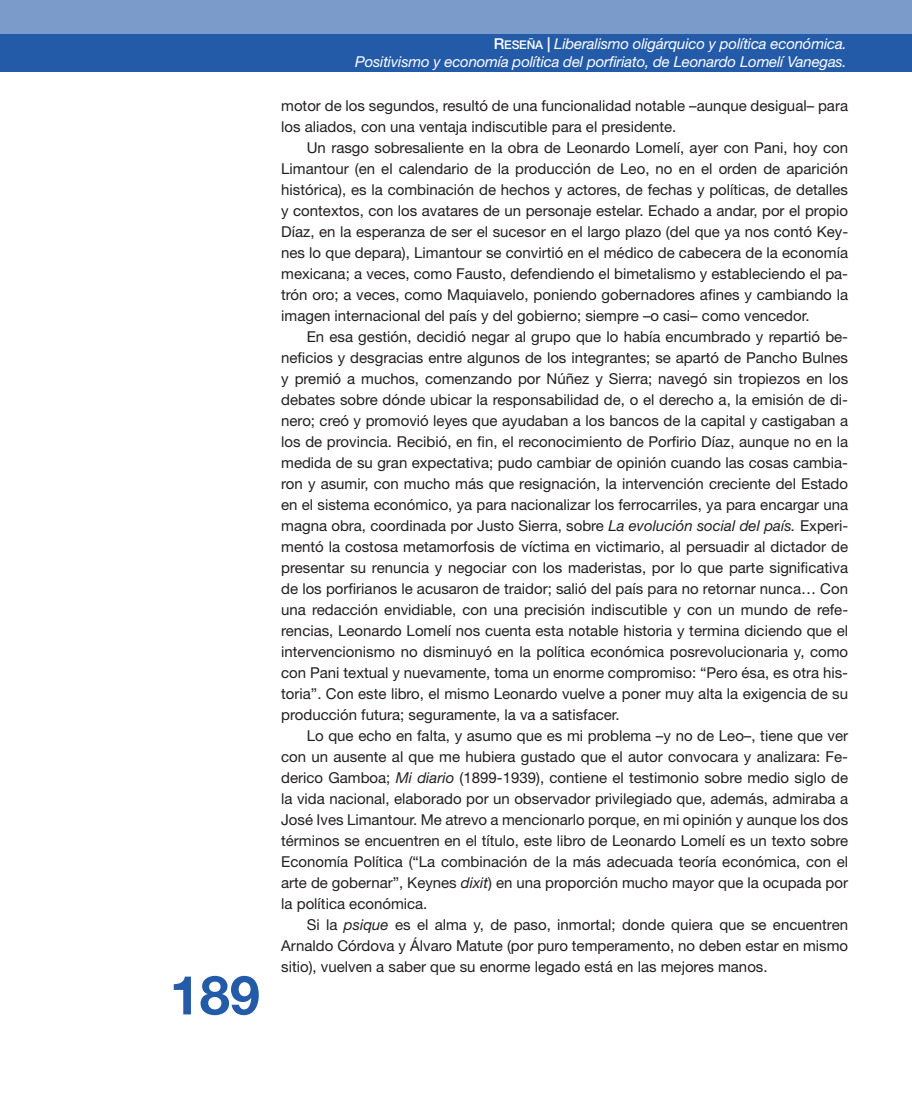
<style>
.page{position:relative;width:912px;height:1106px;background:#fff}
.page>*{position:absolute;margin:0;border:0;box-sizing:border-box;transform-origin:0 0}
.t1{font:700 54px "Helvetica Neue LT Std";color:#245ba8}
.t2{font:15px/21px "Helvetica Neue LT Std";color:#231f20;text-align:justify}
.t3{font:italic 15px/18px "Helvetica Neue LT Std";letter-spacing:-.01em;color:#fff;text-align:right}
.s1{font-family:"Helvetica Neue LT Std Md SC800";font-style:normal}
.s2{font-family:"Helvetica Neue LT Std Md SC800";font-style:normal;font-size:12px}
.s3{font-weight:500}
.s4{font-style:italic}
</style>
<div class="page">
<div style="left:0;top:0;width:911px;height:49px;background:#7b9cca"></div>
<div style="left:0;top:34px;width:911px;height:37px;background:#245ba8"></div>
<h1 class="t1" style="left:170px;top:961px;width:92px">189</h1>
<p class="t3" style="left:355px;top:34px;width:493px"><span class="s1">R</span><span class="s2">ESEÑA</span> <span class="s3">|</span> Liberalismo oligárquico y política económica.<br>Positivismo y economía política del porfiriato, de Leonardo Lomelí Vanegas.</p>
<p class="t2" style="left:281px;top:95px;width:568px">motor de los segundos, resultó de una funcionalidad notable –aunque desigual– para los aliados, con una ventaja indiscutible para el presidente.</p>
<p class="t2" style="left:281px;top:137px;width:568px;text-indent:26px">Un rasgo sobresaliente en la obra de Leonardo Lomelí, ayer con Pani, hoy con Limantour (en el calendario de la producción de Leo, no en el orden de aparición histórica), es la combinación de hechos y actores, de fechas y políticas, de detalles y contextos, con los avatares de un personaje estelar. Echado a andar, por el propio Díaz, en la esperanza de ser el sucesor en el largo plazo (del que ya nos contó Key&shy;nes lo que depara), Limantour se convirtió en el médico de cabecera de la economía mexicana; a veces, como Fausto, defendiendo el bimetalismo y estableciendo el pa&shy;trón oro; a veces, como Maquiavelo, poniendo gobernadores afines y cambiando la imagen internacional del país y del gobierno; siempre –o casi– como vencedor.</p>
<p class="t2" style="left:281px;top:326px;width:568px;text-indent:26px">En esa gestión, decidió negar al grupo que lo había encumbrado y repartió be&shy;neficios y desgracias entre algunos de los integrantes; se apartó de Pancho Bulnes y premió a muchos, comenzando por Núñez y Sierra; navegó sin tropiezos en los debates sobre dónde ubicar la responsabilidad de, o el derecho a, la emisión de di&shy;nero; creó y promovió leyes que ayudaban a los bancos de la capital y castigaban a los de provincia. Recibió, en fin, el reconocimiento de Porfirio Díaz, aunque no en la medida de su gran expectativa; pudo cambiar de opinión cuando las cosas cambia&shy;ron y asumir, con mucho más que resignación, la intervención creciente del Estado en el sistema económico, ya para nacionalizar los ferrocarriles, ya para encargar una magna obra, coordinada por Justo Sierra, sobre <span class="s4">La evolución social del país.</span> Experi&shy;mentó la costosa metamorfosis de víctima en victimario, al persuadir al dictador de presentar su renuncia y negociar con los maderistas, por lo que parte significativa de los porfirianos le acusaron de traidor; salió del país para no retornar nunca… Con una redacción envidiable, con una precisión indiscutible y con un mundo de refe&shy;rencias, Leonardo Lomelí nos cuenta esta notable historia y termina diciendo que el intervencionismo no disminuyó en la política económica posrevolucionaria y, como con Pani textual y nuevamente, toma un enorme compromiso: “Pero ésa, es otra his&shy;toria”. Con este libro, el mismo Leonardo vuelve a poner muy alta la exigencia de su producción futura; seguramente, la va a satisfacer.</p>
<p class="t2" style="left:281px;top:725px;width:568px;text-indent:26px">Lo que echo en falta, y asumo que es mi problema –y no de Leo–, tiene que ver con un ausente al que me hubiera gustado que el autor convocara y analizara: Fe&shy;derico Gamboa; <span class="s4">Mi diario</span> (1899-1939), contiene el testimonio sobre medio siglo de la vida nacional, elaborado por un observador privilegiado que, además, admiraba a José Ives Limantour. Me atrevo a mencionarlo porque, en mi opinión y aunque los dos términos se encuentren en el título, este libro de Leonardo Lomelí es un texto sobre Economía Política (“La combinación de la más adecuada teoría económica, con el arte de gobernar”, Keynes <span class="s4">dixit</span>) en una proporción mucho mayor que la ocupada por la política económica.</p>
<p class="t2" style="left:281px;top:914px;width:568px;text-indent:25px">Si la <span class="s4">psique</span> es el alma y, de paso, inmortal; donde quiera que se encuentren Arnaldo Córdova y Álvaro Matute (por puro temperamento, no deben estar en mismo sitio), vuelven a saber que su enorme legado está en las mejores manos.</p>
</div>
